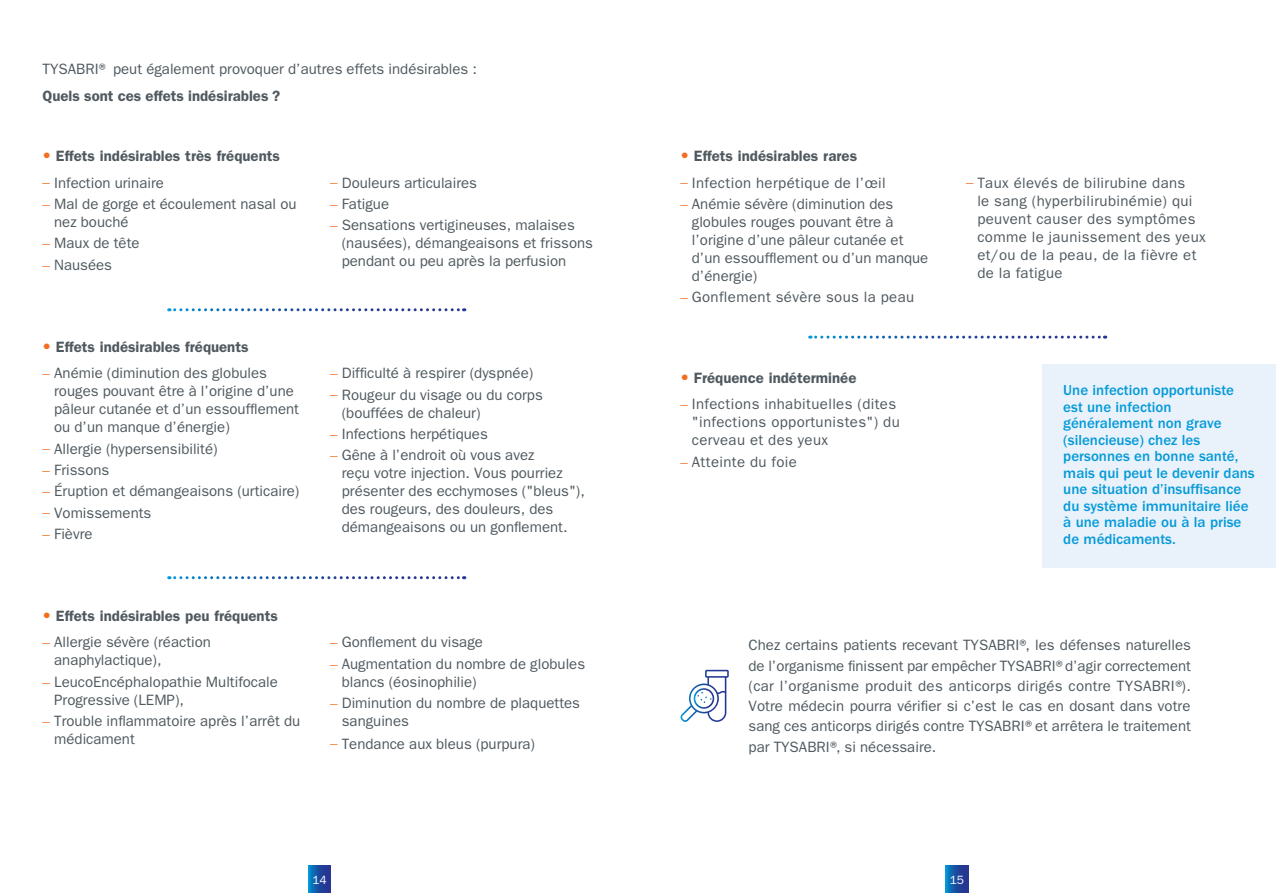
<style>
.page{position:relative;width:1276px;height:893px;background:#fff}
.page>*{position:absolute;margin:0;border:0;box-sizing:border-box;transform-origin:0 0}
.t1{font:15px/18px "ITC Franklin Gothic Std";color:#4f595f}
.t2{font:15px/18px "ITC Franklin Gothic Std";letter-spacing:.025em;color:#4f595f}
.t3{font:500 15px/16.5px "ITC Franklin Gothic Std";color:#069ad9}
.t4{font:600 15px "ITC Franklin Gothic Std";color:#4f595f}
.t5{font:12px "ITC Franklin Gothic Std";color:#fff}
.s1{font-family:"Futura";font-weight:400;color:#f36e21}
</style>
<div class="page">
<svg style="left:308px;top:865px;width:23px;height:28px"></svg>
<svg style="left:945px;top:865px;width:23px;height:28px"></svg>
<svg style="left:680px;top:670px;width:49px;height:52px"></svg>
<div style="left:1042px;top:364px;width:234px;height:203px;background:#e9f2fa"></div>
<svg style="left:169px;top:308px;width:295px;height:3px"></svg>
<svg style="left:809px;top:336px;width:296px;height:3px"></svg>
<svg style="left:169px;top:576px;width:295px;height:3px"></svg>
<p class="t1" style="left:43px;top:60px;width:436px">TYSABRI® peut également provoquer d’autres effets indésirables :</p>
<p class="t4" style="left:43px;top:87px;width:239px">Quels sont ces effets indésirables ?</p>
<p class="t4" style="left:43px;top:147px;width:239px"><span class="s1">•</span> Effets indésirables très fréquents</p>
<p class="t1" style="left:43px;top:174px;width:123px"><sup>_</sup> Infection urinaire</p>
<p class="t1" style="left:54px;top:195px;width:244px;text-indent:-12px"><sup>_</sup> Mal de gorge et écoulement nasal ou nez bouché</p>
<p class="t1" style="left:43px;top:234px;width:99px"><sup>_</sup> Maux de tête</p>
<p class="t1" style="left:43px;top:256px;width:71px"><sup>_</sup> Nausées</p>
<p class="t4" style="left:43px;top:338px;width:208px"><span class="s1">•</span> Effets indésirables fréquents</p>
<p class="t1" style="left:54px;top:364px;width:246px;text-indent:-12px"><sup>_</sup> Anémie (diminution des globules rouges pouvant être à l’origine d’une pâleur cutanée et d’un essoufflement ou d’un manque d’énergie)</p>
<p class="t1" style="left:43px;top:440px;width:177px"><sup>_</sup> Allergie (hypersensibilité)</p>
<p class="t1" style="left:43px;top:461px;width:68px"><sup>_</sup> Frissons</p>
<p class="t1" style="left:43px;top:482px;width:258px"><sup>_</sup> Éruption et démangeaisons (urticaire)</p>
<p class="t1" style="left:43px;top:504px;width:110px"><sup>_</sup> Vomissements</p>
<p class="t1" style="left:43px;top:525px;width:52px"><sup>_</sup> Fièvre</p>
<p class="t4" style="left:43px;top:607px;width:237px"><span class="s1">•</span> Effets indésirables peu fréquents</p>
<p class="t1" style="left:54px;top:633px;width:158px;text-indent:-12px"><sup>_</sup> Allergie sévère (réaction anaphylactique),</p>
<p class="t1" style="left:54px;top:673px;width:225px;text-indent:-12px"><sup>_</sup> LeucoEncéphalopathie Multifocale<br>Progressive (LEMP),</p>
<p class="t1" style="left:54px;top:712px;width:248px;text-indent:-12px"><sup>_</sup> Trouble inflammatoire après l’arrêt du médicament</p>
<p class="t1" style="left:330px;top:174px;width:148px"><sup>_</sup> Douleurs articulaires</p>
<p class="t1" style="left:330px;top:195px;width:61px"><sup>_</sup> Fatigue</p>
<p class="t1" style="left:342px;top:216px;width:253px;text-indent:-12px"><sup>_</sup> Sensations vertigineuses, malaises (nausées), démangeaisons et frissons pendant ou peu après la perfusion</p>
<p class="t1" style="left:330px;top:364px;width:205px"><sup>_</sup> Difficulté à respirer (dyspnée)</p>
<p class="t1" style="left:342px;top:386px;width:203px;text-indent:-12px"><sup>_</sup> Rougeur du visage ou du corps (bouffées de chaleur)</p>
<p class="t1" style="left:330px;top:425px;width:159px"><sup>_</sup> Infections herpétiques</p>
<p class="t1" style="left:342px;top:446px;width:245px;text-indent:-12px"><sup>_</sup> Gêne à l’endroit où vous avez<br>reçu votre injection. Vous pourriez présenter des ecchymoses ("bleus"), des rougeurs, des douleurs, des démangeaisons ou un gonflement.</p>
<p class="t1" style="left:330px;top:633px;width:154px"><sup>_</sup> Gonflement du visage</p>
<p class="t1" style="left:342px;top:655px;width:245px;text-indent:-12px"><sup>_</sup> Augmentation du nombre de globules blancs (éosinophilie)</p>
<p class="t1" style="left:342px;top:694px;width:240px;text-indent:-12px"><sup>_</sup> Diminution du nombre de plaquettes sanguines</p>
<p class="t1" style="left:330px;top:734px;width:206px"><sup>_</sup> Tendance aux bleus (purpura)</p>
<p class="t4" style="left:680px;top:147px;width:178px"><span class="s1">•</span> Effets indésirables rares</p>
<p class="t2" style="left:680px;top:174px;width:207px"><sup>_</sup> Infection herpétique de l’œil</p>
<p class="t1" style="left:692px;top:195px;width:238px;text-indent:-11px"><sup>_</sup> Anémie sévère (diminution des globules rouges pouvant être à l’origine d’une pâleur cutanée et d’un essoufflement ou d’un manque d’énergie)</p>
<p class="t2" style="left:680px;top:288px;width:235px"><sup>_</sup> Gonflement sévère sous la peau</p>
<p class="t4" style="left:680px;top:369px;width:177px"><span class="s1">•</span> Fréquence indéterminée</p>
<p class="t2" style="left:692px;top:395px;width:209px;text-indent:-11px"><sup>_</sup> Infections inhabituelles (dites "infections opportunistes") du cerveau et des yeux</p>
<p class="t2" style="left:680px;top:453px;width:118px"><sup>_</sup> Atteinte du foie</p>
<p class="t2" style="left:977px;top:174px;width:230px;text-indent:-11px"><sup>_</sup> Taux élevés de bilirubine dans<br>le sang (hyperbilirubinémie) qui peuvent causer des symptômes comme le jaunissement des yeux et/ou de la peau, de la fièvre et de la fatigue</p>
<p class="t3" style="left:1063px;top:382px;width:193px">Une infection opportuniste est une infection généralement non grave (silencieuse) chez les personnes en bonne santé, mais qui peut le devenir dans une situation d’insuffisance du système immunitaire liée à une maladie ou à la prise de médicaments.</p>
<p class="t1" style="left:748px;top:635px;width:444px;line-height:20.2px;text-align:justify">Chez certains patients recevant TYSABRI®, les défenses naturelles de l’organisme finissent par empêcher TYSABRI®d’agir correctement (car l’organisme produit des anticorps dirigés contre TYSABRI®).<br>Votre médecin pourra vérifier si c’est le cas en dosant dans votre sang ces anticorps dirigés contre TYSABRI®et arrêtera le traitement par TYSABRI®, si nécessaire.</p>
<p class="t5" style="left:312px;top:873px;width:16px">14</p>
<p class="t5" style="left:950px;top:873px;width:16px">15</p>
</div>
